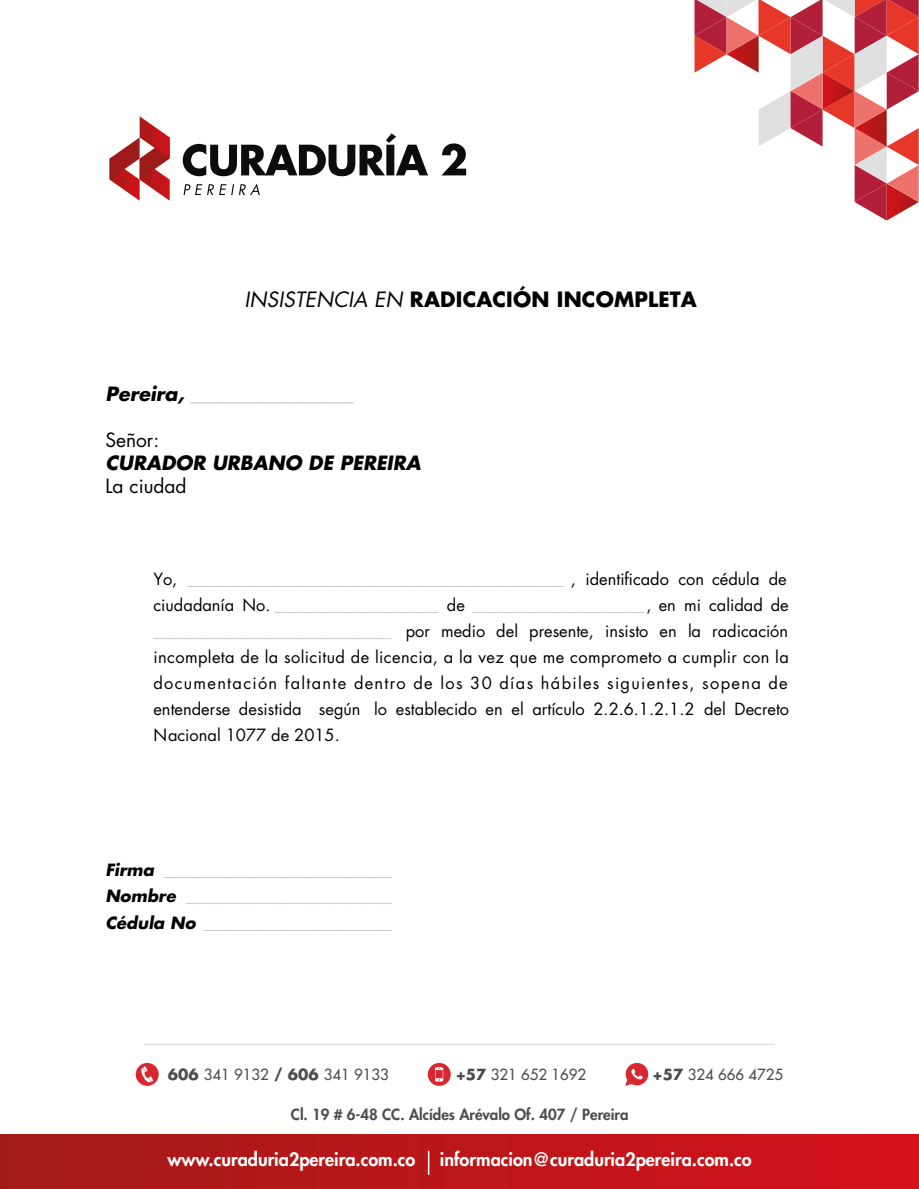
<style>
.page{position:relative;width:919px;height:1189px;background:#fff}
.page>*{position:absolute;margin:0;border:0;box-sizing:border-box;transform-origin:0 0}
.t1{font:700 20.55px "Futura Std";letter-spacing:.01em;color:#000}
.t2{font:italic 700 19.2px "Futura Std";color:#bfbfbf}
.t3{font:italic 700 19.2px "Futura Std";color:#000}
.t4{font:19.2px "Futura Std";color:#000}
.t5{font:800 18px "Futura Std";color:#fff}
.t6{font:16.35px/26px "Futura Std";letter-spacing:.005em;color:#000}
.t7{font:16.35px "Futura Std";color:#bfbfbf}
.t8{font:500 15px "Futura Std";color:#4e4d4d}
.t9{font:800 15px "Futura Std";color:#4e4d4d}
.s1{font-weight:400;font-style:italic}
.s2{color:#000}
.s3{color:#bfbfbf}
.s4{font-weight:700;font-style:italic;color:#000}
.s5{font-weight:700}
</style>
<div class="page">
<svg style="left:183px;top:133px;width:245px;height:43px"></svg>
<svg style="left:442px;top:143px;width:24px;height:32px"></svg>
<svg style="left:183px;top:184px;width:77px;height:11px"></svg>
<svg style="left:109px;top:116px;width:61px;height:85px"></svg>
<svg style="left:694px;top:0;width:225px;height:220px"></svg>
<div style="left:0;top:1134px;width:918px;height:54px;background:linear-gradient(to right,#a31b18,#d41119)"></div>
<svg style="left:136px;top:1062px;width:23px;height:23px"></svg>
<svg style="left:141px;top:1066px;width:12px;height:16px"></svg>
<svg style="left:625px;top:1062px;width:23px;height:23px"></svg>
<svg style="left:427px;top:1062px;width:23px;height:23px"></svg>
<svg style="left:435px;top:1067px;width:8px;height:14px"></svg>
<hr style="left:144px;top:1043px;width:630px;height:1px;background:#e0e0e1">
<svg style="left:428px;top:1150px;width:1px;height:24px"></svg>
<p class="t1" style="left:244px;top:286px;width:454px"><span class="s1">INSISTENCIA EN</span> RADICACIÓN INCOMPLETA</p>
<p class="t2" style="left:105px;top:381px;width:250px"><span class="s2">Pereira,</span> _________________</p>
<p class="t4" style="left:105px;top:428px;width:55px">Señor:</p>
<p class="t3" style="left:105px;top:450px;width:317px">CURADOR URBANO DE PEREIRA</p>
<p class="t4" style="left:105px;top:474px;width:83px">La ciudad</p>
<p class="t6" style="left:153px;top:565px;width:637px">Yo, <span class="s3">______________________________________________</span> , identificado con cédula de ciudadanía No. <span class="s3">____________________</span> de <span class="s3">_____________________</span>, en mi calidad de <span class="s3">_____________________________</span> por medio del presente, insisto en la radicación incompleta de la solicitud de licencia, a la vez que me comprometo a cumplir con la documentación faltante dentro de los 30 días hábiles siguientes, sopena de entenderse desistida según lo establecido en el artículo 2.2.6.1.2.1.2 del Decreto Nacional 1077 de 2015.</p>
<p class="t7" style="left:105px;top:859px;width:298px"><span class="s4">Firma</span> _____________________________</p>
<p class="t7" style="left:105px;top:912px;width:314px"><span class="s4">Cédula No</span> __________________________</p>
<p class="t7" style="left:105px;top:885px;width:304px"><span class="s4">Nombre</span> ___________________________</p>
<p class="t8" style="left:168px;top:1064px;width:222px"><span class="s5">606</span> 341 9132 <span class="s5">/ 606</span> 341 9133</p>
<p class="t8" style="left:455px;top:1064px;width:132px"><span class="s5">+57</span> 321 652 1692</p>
<p class="t8" style="left:652px;top:1064px;width:132px"><span class="s5">+57</span> 324 666 4725</p>
<p class="t9" style="left:291px;top:1104px;width:339px">Cl. 19 # 6-48 CC. Alcídes Arévalo Of. 407 / Pereira</p>
<p class="t5" style="left:167px;top:1147px;width:249px">www.curaduria2pereira.com.co</p>
<p class="t5" style="left:439px;top:1147px;width:313px">informacion@curaduria2pereira.com.co</p>
</div>
